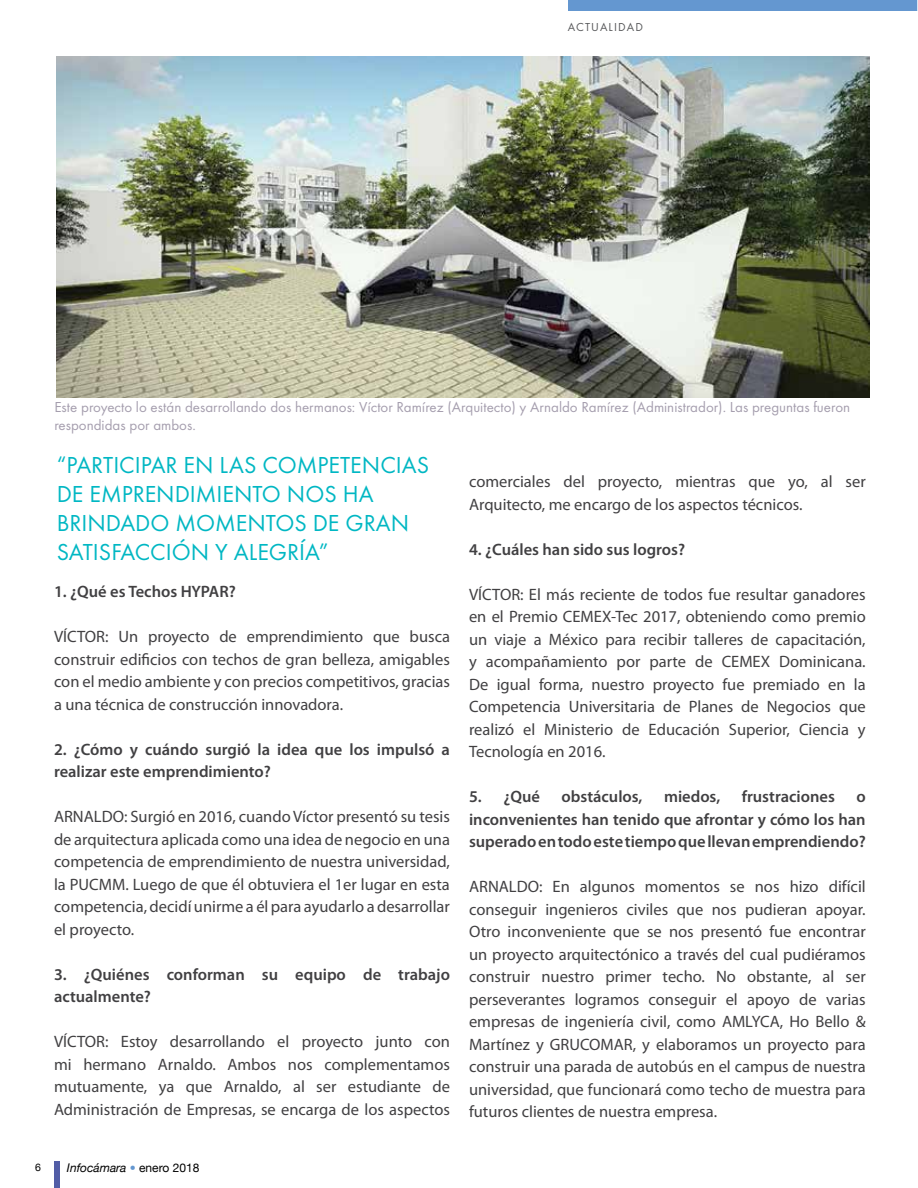
<style>
.page{position:relative;width:918px;height:1188px;background:#fff}
.page>*{position:absolute;margin:0;border:0;box-sizing:border-box;transform-origin:0 0}
.t1{font:24px "Futura T";color:#00b7c3}
.t2{font:16.5px/22.5px "Myriad Pro";color:#414042;text-align:justify}
.t3{font:600 16.5px/22.5px "Myriad Pro";color:#414042}
.t4{font:15px/18px "Futura T";color:#a59eae}
.t5{font:italic 12px "Helvetica Neue";color:#000}
.t6{font:12px "Futura T";letter-spacing:.1em;color:#58595b}
.t7{font:10.5px "Helvetica Neue";color:#000}
.s1{color:#6497d0}
.s2{font-style:normal}
</style>
<div class="page">
<div style="left:568px;top:0;width:350px;height:11px;background:#6497d0"></div>
<div style="left:54px;top:1161px;width:5px;height:27px;background:#525da6"></div>
<img style="left:57px;top:56px;width:813px;height:341px">
<p class="t6" style="left:568px;top:20px;width:77px">ACTUALIDAD</p>
<p class="t4" style="left:54px;top:398px;width:797px">Este proyecto lo están desarrollando dos hermanos: Víctor Ramírez (Arquitecto) y Arnaldo Ramírez (Administrador). Las preguntas fueron respondidas por ambos.</p>
<h1 class="t1" style="left:57px;top:451px;width:21px">“Partici</h1>
<h1 class="t1" style="left:141px;top:451px;width:201px">par en las competencia</h1>
<h1 class="t1" style="left:417px;top:451px;width:14px">s</h1>
<h1 class="t1" style="left:57px;top:480px;width:89px">de emprendi</h1>
<h1 class="t1" style="left:196px;top:480px;width:34px">miento</h1>
<h1 class="t1" style="left:287px;top:480px;width:86px">nos ha</h1>
<h1 class="t1" style="left:57px;top:509px;width:28px">brindado</h1>
<h1 class="t1" style="left:175px;top:509px;width:76px">momento</h1>
<h1 class="t1" style="left:294px;top:509px;width:85px">s de gran</h1>
<h1 class="t1" style="left:57px;top:538px;width:78px">sati sfacci</h1>
<h1 class="t1" style="left:172px;top:538px;width:158px">ón y alegría”</h1>
<p class="t3" style="left:54px;top:580px;width:183px">1. ¿Qué es Techos HYPAR?</p>
<p class="t2" style="left:54px;top:625px;width:398px">VÍCTOR: Un proyecto de emprendimiento que busca construir edificios con techos de gran belleza, amigables con el medio ambiente y con precios competitivos, gracias a una técnica de construcción innovadora.</p>
<p class="t3" style="left:54px;top:738px;width:397px">2. ¿Cómo y cuándo surgió la idea que los impulsó a realizar este emprendimiento?</p>
<p class="t2" style="left:54px;top:805px;width:398px">ARNALDO: Surgió en 2016, cuando Víctor presentó su tesis de arquitectura aplicada como una idea de negocio en una competencia de emprendimiento de nuestra universidad, la PUCMM. Luego de que él obtuviera el 1er lugar en esta competencia, decidí unirme a él para ayudarlo a desarrollar el proyecto.</p>
<p class="t3" style="left:54px;top:963px;width:398px">3. ¿Quiénes conforman su equipo de trabajo actualmente?</p>
<p class="t2" style="left:54px;top:1030px;width:398px">VÍCTOR: Estoy desarrollando el proyecto junto con mi hermano Arnaldo. Ambos nos complementamos mutuamente, ya que Arnaldo, al ser estudiante de Administración de Empresas, se encarga de los aspectos</p>
<p class="t7" style="left:35px;top:1160px;width:7px">6</p>
<p class="t5" style="left:67px;top:1160px;width:134px">Infocámara <span class="s1">•</span> <span class="s2">enero 2018</span></p>
<p class="t2" style="left:469px;top:470px;width:398px">comerciales del proyecto, mientras que yo, al ser<br>Arquitecto, me encargo de los aspectos técnicos.</p>
<p class="t3" style="left:469px;top:538px;width:218px">4. ¿Cuáles han sido sus logros?</p>
<p class="t2" style="left:469px;top:583px;width:398px">VÍCTOR: El más reciente de todos fue resultar ganadores en el Premio CEMEX-Tec 2017, obteniendo como premio un viaje a México para recibir talleres de capacitación, y acompañamiento por parte de CEMEX Dominicana.<br>De igual forma, nuestro proyecto fue premiado en la Competencia Universitaria de Planes de Negocios que realizó el Ministerio de Educación Superior, Ciencia y Tecnología en 2016.</p>
<p class="t3" style="left:469px;top:785px;width:72px">5. ¿Qué</p>
<p class="t3" style="left:562px;top:785px;width:82px">obstáculos,</p>
<p class="t3" style="left:664px;top:785px;width:58px">miedos,</p>
<p class="t3" style="left:742px;top:785px;width:95px">frustraciones</p>
<p class="t3" style="left:469px;top:785px;width:398px;text-align:justify;text-indent:387px">o inconvenientes han tenido que afrontar y cómo los han superado en todo este tiempo que llevan emprendiendo?</p>
<p class="t2" style="left:469px;top:875px;width:398px">ARNALDO: En algunos momentos se nos hizo difícil conseguir ingenieros civiles que nos pudieran apoyar.<br>Otro inconveniente que se nos presentó fue encontrar un proyecto arquitectónico a través del cual pudiéramos construir nuestro primer techo. No obstante, al ser perseverantes logramos conseguir el apoyo de varias empresas de ingeniería civil, como AMLYCA, Ho Bello &amp; Martínez y GRUCOMAR, y elaboramos un proyecto para construir una parada de autobús en el campus de nuestra universidad, que funcionará como techo de muestra para futuros clientes de nuestra empresa.</p>
</div>
